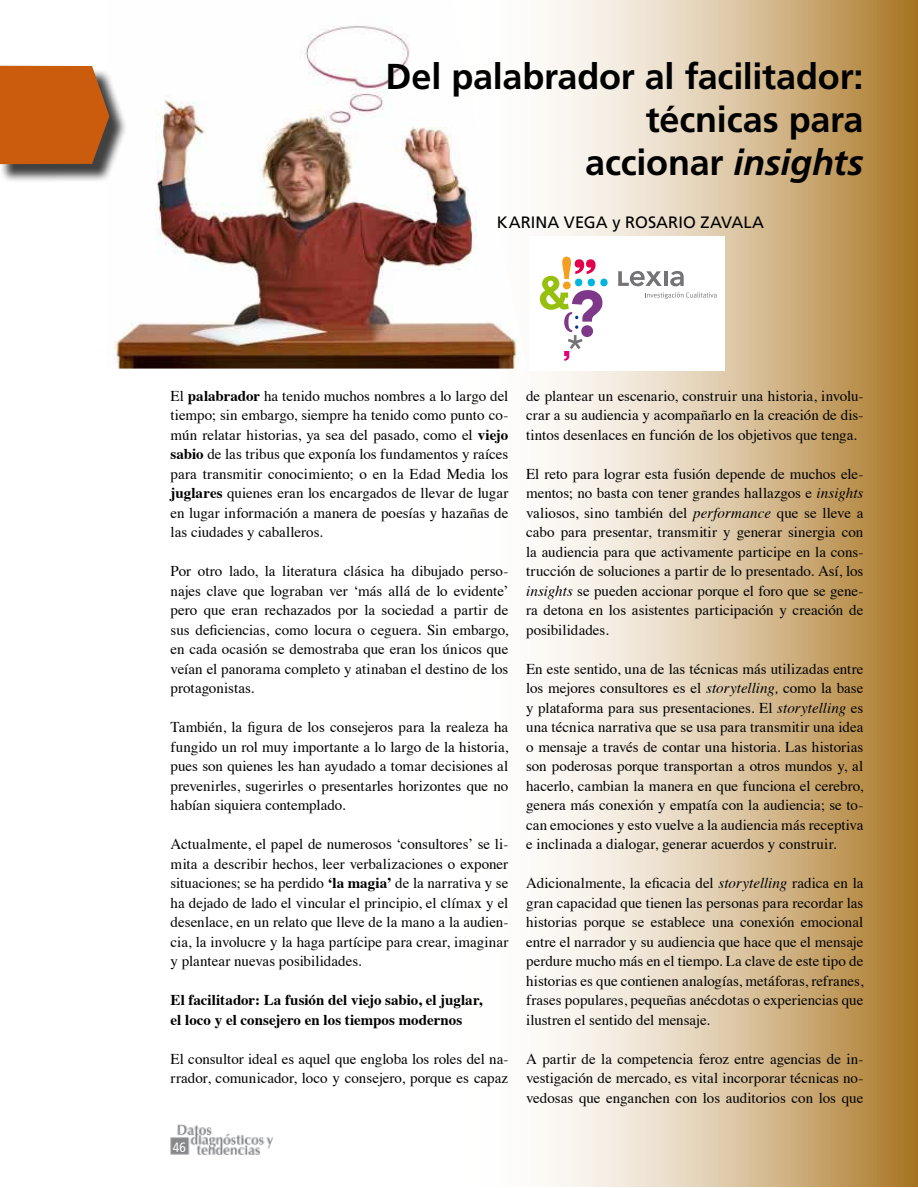
<style>
.page{position:relative;width:918px;height:1188px;background:#fff}
.page>*{position:absolute;margin:0;border:0;box-sizing:border-box;transform-origin:0 0}
.t1{font:700 36px/43.2px "Frutiger";letter-spacing:-.005em;color:#000;text-align:right}
.t2{font:16.5px "Frutiger";letter-spacing:.005em;color:#000}
.t3{font:15px/19.5px "Times";color:#000;text-align:justify}
.t4{font:700 15px/19.5px "Times";color:#000}
.t5{font:condensed 13.5px "Frutiger";color:#fff}
.s1{font-style:italic}
.s2{font-weight:700}
</style>
<div class="page">
<img style="left:170px;top:1125px;width:102px;height:30px">
<svg style="left:548px;top:0;width:370px;height:1187px;background:#d7bf99"></svg>
<img style="left:113px;top:25px;width:406px;height:344px">
<div style="left:0;top:68px;width:127px;height:115px;background:#000;opacity:.75"></div>
<svg style="left:0;top:66px;width:109px;height:98px;background:#c45e15"></svg>
<div style="left:529px;top:237px;width:196px;height:134px;background:#fff"></div>
<div style="left:600px;top:279px;width:8px;height:7px;background:#00b5dd;border-radius:50%"></div>
<svg style="left:540px;top:257px;width:62px;height:104px"></svg>
<hr style="left:664px;top:271px;width:4px;height:15px;background:#747476">
<svg style="left:618px;top:271px;width:44px;height:15px"></svg>
<svg style="left:670px;top:271px;width:14px;height:15px"></svg>
<svg style="left:645px;top:292px;width:72px;height:7px"></svg>
<h1 class="t1" style="left:386px;top:55px;width:479px">Del palabrador al facilitador: técnicas para<br>accionar <span class="s1">insights</span></h1>
<p class="t2" style="left:497px;top:213px;width:269px">KARINA VEGA y ROSARIO ZAVALA</p>
<p class="t3" style="left:171px;top:385px;width:339px">El <span class="s2">palabrador</span> ha tenido muchos nombres a lo largo del tiempo; sin embargo, siempre ha tenido como punto co&shy;mún relatar historias, ya sea del pasado, como el <span class="s2">viejo sabio</span> de las tribus que exponía los fundamentos y raíces para transmitir conocimiento; o en la Edad Media los <span class="s2">juglares</span> quienes eran los encargados de llevar de lugar en lugar información a manera de poesías y hazañas de las ciudades y caballeros.</p>
<p class="t3" style="left:171px;top:560px;width:339px">Por otro lado, la literatura clásica ha dibujado perso&shy;najes clave que lograban ver ‘más allá de lo evidente’ pero que eran rechazados por la sociedad a partir de sus deficiencias, como locura o ceguera. Sin embargo, en cada ocasión se demostraba que eran los únicos que veían el panorama completo y atinaban el destino de los protagonistas.</p>
<p class="t3" style="left:171px;top:716px;width:339px">También, la figura de los consejeros para la realeza ha fungido un rol muy importante a lo largo de la historia, pues son quienes les han ayudado a tomar decisiones al prevenirles, sugerirles o presentarles horizontes que no habían siquiera contemplado.</p>
<p class="t3" style="left:171px;top:833px;width:339px">Actualmente, el papel de numerosos ‘consultores’ se li&shy;mita a describir hechos, leer verbalizaciones o exponer situaciones; se ha perdido <span class="s2">‘la magia’</span> de la narrativa y se ha dejado de lado el vincular el principio, el clímax y el desenlace, en un relato que lleve de la mano a la audien&shy;cia, la involucre y la haga partícipe para crear, imaginar y plantear nuevas posibilidades.</p>
<p class="t4" style="left:171px;top:989px;width:313px">El facilitador: La fusión del viejo sabio, el juglar, el loco y el consejero en los tiempos modernos</p>
<p class="t3" style="left:171px;top:1048px;width:339px">El consultor ideal es aquel que engloba los roles del na&shy;rrador, comunicador, loco y consejero, porque es capaz</p>
<p class="t5" style="left:173px;top:1140px;width:15px">46</p>
<p class="t3" style="left:526px;top:385px;width:339px">de plantear un escenario, construir una historia, involu&shy;crar a su audiencia y acompañarlo en la creación de dis&shy;tintos desenlaces en función de los objetivos que tenga.</p>
<p class="t3" style="left:526px;top:463px;width:339px">El reto para lograr esta fusión depende de muchos ele&shy;mentos; no basta con tener grandes hallazgos e <span class="s1">insights </span>valiosos, sino también del <span class="s1">performance</span> que se lleve a cabo para presentar, transmitir y generar sinergia con la audiencia para que activamente participe en la cons&shy;trucción de soluciones a partir de lo presentado. Así, los <span class="s1">insights</span> se pueden accionar porque el foro que se gene&shy;ra detona en los asistentes participación y creación de posibilidades.</p>
<p class="t3" style="left:526px;top:658px;width:339px">En este sentido, una de las técnicas más utilizadas entre los mejores consultores es el <span class="s1">storytelling,</span> como la base y plataforma para sus presentaciones. El <span class="s1">storytelling</span> es una técnica narrativa que se usa para transmitir una idea o mensaje a través de contar una historia. Las historias son poderosas porque transportan a otros mundos y, al hacerlo, cambian la manera en que funciona el cerebro, genera más conexión y empatía con la audiencia; se to&shy;can emociones y esto vuelve a la audiencia más receptiva e inclinada a dialogar, generar acuerdos y construir.</p>
<p class="t3" style="left:526px;top:872px;width:339px">Adicionalmente, la eficacia del <span class="s1">storytelling</span> radica en la gran capacidad que tienen las personas para recordar las historias porque se establece una conexión emocional entre el narrador y su audiencia que hace que el mensaje perdure mucho más en el tiempo. La clave de este tipo de historias es que contienen analogías, metáforas, refranes, frases populares, pequeñas anécdotas o experiencias que ilustren el sentido del mensaje.</p>
<p class="t3" style="left:526px;top:1048px;width:339px">A partir de la competencia feroz entre agencias de in&shy;vestigación de mercado, es vital incorporar técnicas no&shy;vedosas que enganchen con los auditorios con los que</p>
</div>
